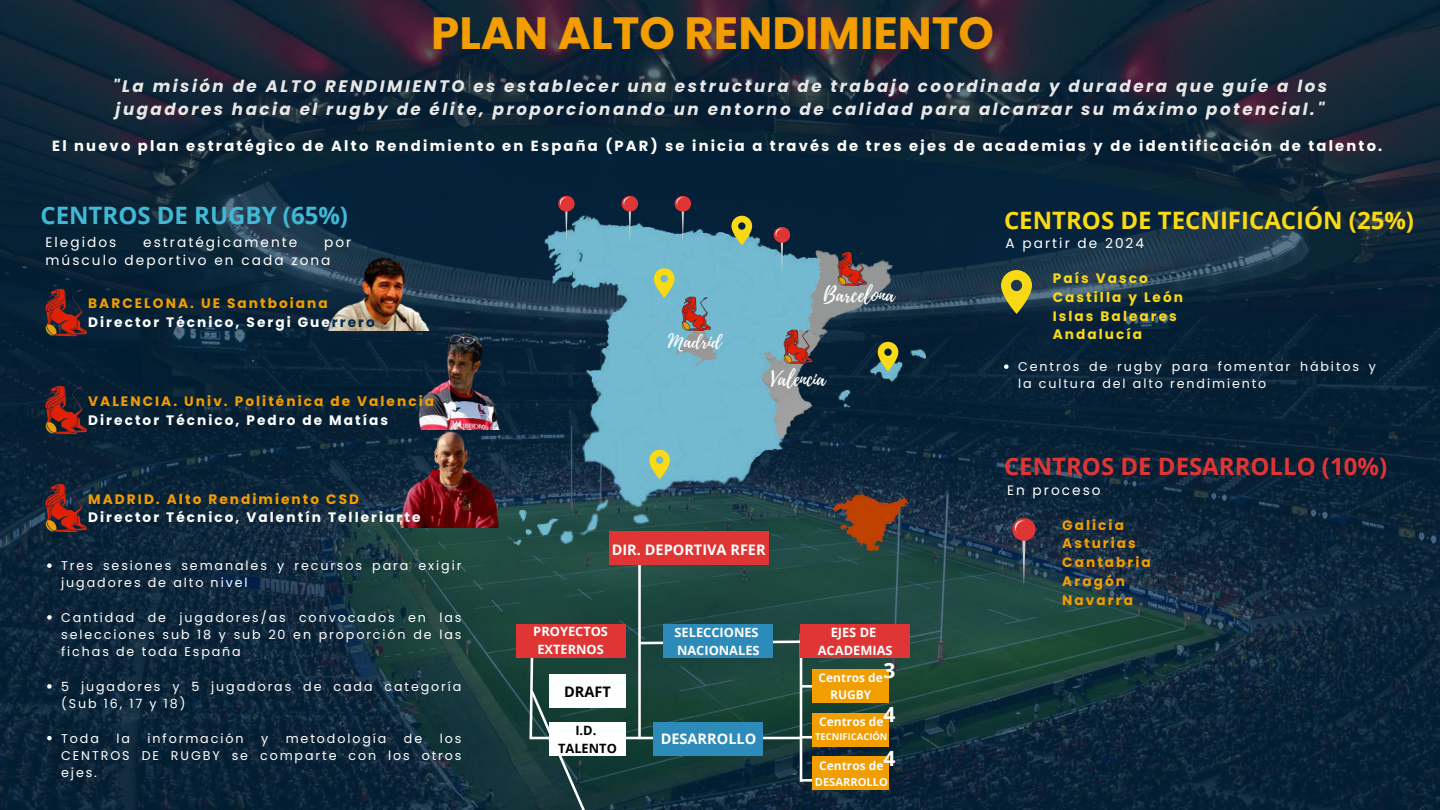
<style>
.page{position:relative;width:1440px;height:810px;background:#fff}
.page>*{position:absolute;margin:0;border:0;box-sizing:border-box;transform-origin:0 0}
.t1{font:700 45.2px "Poppins";color:#f29d00}
.t2{font:700 24px "Open Sans";color:#fad915}
.t3{font:700 24px "Open Sans";color:#df3535}
.t4{font:700 24px "Open Sans";color:#41b8d5}
.t5{font:700 20.9px "Open Sans";color:#fff}
.t6{font:19.9px "Playlist Script";color:#fff}
.t7{font:18.8px "Playlist Script";color:#fff}
.t8{font:italic 700 16.7px/23.2px "Poppins";letter-spacing:.15em;color:#e8e7e7}
.t9{font:700 14.7px "Poppins";letter-spacing:.15em;color:#fff}
.t10{font:700 14.5px "Open Sans";color:#fff}
.t11{font:700 14.5px "Open Sans";color:#000}
.t12{font:700 13.7px/18.8px "Poppins";letter-spacing:.15em;color:#fff}
.t13{font:700 13.7px/18.8px "Poppins";letter-spacing:.15em;color:#f29d00}
.t14{font:13.7px/18.8px "Poppins";letter-spacing:.15em;color:#fff}
.t15{font:700 13.7px/18.8px "Poppins";letter-spacing:.15em;color:#fad915}
.t16{font:700 12.8px/18px "Open Sans";color:#fff;text-align:center}
.t17{font:700 12.8px/18px "Open Sans";color:#000;text-align:center}
.t18{font:12.7px/17.2px "Poppins";letter-spacing:.15em;color:#fff}
.t19{font:700 12px/16.7px "Open Sans";color:#fff;text-align:center}
.t20{font:700 11.1px "Open Sans";color:#fff}
.t21{font:700 9.4px "Open Sans";color:#fff}
.s1{color:#f29d00}
.s2{color:#022d4c}
</style>
<div class="page">
<img style="left:0;top:0;width:1440px;height:810px">
<img style="left:454px;top:216px;width:532px;height:342px">
<img style="left:722px;top:316px;width:136px;height:136px">
<img style="left:781px;top:329px;width:33px;height:36px">
<svg style="left:558px;top:196px;width:17px;height:47px"></svg>
<svg style="left:622px;top:196px;width:16px;height:47px"></svg>
<svg style="left:675px;top:196px;width:16px;height:47px"></svg>
<svg style="left:774px;top:227px;width:16px;height:47px"></svg>
<svg style="left:731px;top:216px;width:21px;height:29px"></svg>
<svg style="left:654px;top:268px;width:21px;height:30px"></svg>
<svg style="left:878px;top:343px;width:20px;height:28px"></svg>
<svg style="left:649px;top:450px;width:21px;height:29px"></svg>
<img style="left:42px;top:286px;width:46px;height:52px">
<img style="left:42px;top:384px;width:46px;height:52px">
<img style="left:42px;top:482px;width:46px;height:51px">
<img style="left:1002px;top:271px;width:30px;height:43px">
<div style="left:516px;top:624px;width:110px;height:33px;background:#df3535"></div>
<hr style="left:638px;top:540px;width:3px;height:199px;background:#fff">
<div style="left:609px;top:532px;width:160px;height:33px;background:#df3535"></div>
<div style="left:663px;top:624px;width:110px;height:34px;background:#2d8bba"></div>
<svg style="left:528px;top:638px;width:384px;height:172px"></svg>
<div style="left:653px;top:723px;width:110px;height:33px;background:#2d8bba"></div>
<hr style="left:801px;top:685px;width:35px;height:3px;background:#fff">
<div style="left:813px;top:670px;width:76px;height:33px;background:#f29d00"></div>
<div style="left:800px;top:624px;width:109px;height:33px;background:#df3535"></div>
<hr style="left:800px;top:736px;width:35px;height:3px;background:#fff">
<div style="left:813px;top:713px;width:76px;height:33px;background:#f29d00"></div>
<hr style="left:800px;top:779px;width:35px;height:3px;background:#fff">
<div style="left:813px;top:756px;width:76px;height:33px;background:#f29d00"></div>
<img style="left:322px;top:255px;width:117px;height:76px">
<img style="left:418px;top:331px;width:83px;height:98px">
<img style="left:401px;top:429px;width:100px;height:98px">
<svg style="left:1012px;top:518px;width:24px;height:68px;background:#57414b"></svg>
<img style="left:830px;top:482px;width:80px;height:80px">
<img style="left:856px;top:508px;width:24px;height:16px">
<img style="left:668px;top:319px;width:54px;height:47px">
<img style="left:679px;top:296px;width:32px;height:36px">
<img style="left:785px;top:242px;width:130px;height:101px">
<img style="left:835px;top:251px;width:32px;height:36px">
<svg style="left:47px;top:563px;width:5px;height:5px"></svg>
<svg style="left:47px;top:615px;width:5px;height:5px"></svg>
<svg style="left:47px;top:684px;width:5px;height:5px"></svg>
<svg style="left:47px;top:736px;width:5px;height:4px"></svg>
<svg style="left:1004px;top:364px;width:5px;height:5px"></svg>
<h1 class="t1" style="left:431px;top:2px;width:564px">PLAN ALTO RENDIMIENTO</h1>
<h3 class="t8" style="left:113px;top:74px;width:1216px">"La misión de ALTO RENDIMIENTO es establecer una estructura de trabajo coordinada y duradera que guíe a los jugadores hacia el rugby de élite, proporcionando un entorno de calidad para alcanzar su máximo potencial."</h3>
<p class="t9" style="left:52px;top:136px;width:1332px">El nuevo plan estratégico de Alto Rendimiento en España (PAR) se inicia a través de tres ejes de academias y de identificación de talento.</p>
<h2 class="t4" style="left:40px;top:199px;width:309px">CENTROS DE RUGBY (65%)</h2>
<p class="t14" style="left:45px;top:232px;width:72px">Elegidos</p>
<p class="t14" style="left:143px;top:232px;width:156px">estratégicamente</p>
<p class="t14" style="left:45px;top:232px;width:307px;text-indent:279px">por músculo deportivo en cada zona</p>
<p class="t12" style="left:88px;top:294px;width:288px"><span class="s1">BARCELONA. UE Santboiana<br></span>Director Técnico, Sergi Gue<span class="s2">rrero</span></p>
<p class="t13" style="left:88px;top:392px;width:347px">VALENCIA. Univ. Politénica de Valencia</p>
<p class="t12" style="left:88px;top:410px;width:302px">Director Técnico, Pedro de Matías</p>
<p class="t13" style="left:88px;top:489px;width:272px">MADRID. Alto Rendimiento CSD</p>
<p class="t12" style="left:88px;top:508px;width:334px">Director Técnico, Valentín Telleriarte</p>
<p class="t18" style="left:61px;top:557px;width:402px">Tres sesiones semanales y recursos para exigir jugadores de alto nivel</p>
<p class="t18" style="left:61px;top:609px;width:402px;text-align:justify">Cantidad de jugadores/as convocados en las selecciones sub 18 y sub 20 en proporción de las fichas de toda España</p>
<p class="t18" style="left:61px;top:678px;width:402px">5 jugadores y 5 jugadoras de cada categoría (Sub 16, 17 y 18)</p>
<p class="t18" style="left:61px;top:730px;width:39px">Toda</p>
<p class="t18" style="left:117px;top:730px;width:15px">la</p>
<p class="t18" style="left:148px;top:730px;width:97px">información</p>
<p class="t18" style="left:261px;top:730px;width:9px">y</p>
<p class="t18" style="left:286px;top:730px;width:102px">metodología</p>
<p class="t18" style="left:404px;top:730px;width:20px">de</p>
<p class="t18" style="left:61px;top:730px;width:402px;text-align:justify;text-indent:379px">los CENTROS DE RUGBY se comparte con los otros ejes.</p>
<h3 class="t7" style="left:668px;top:328px;width:55px">Madrid</h3>
<h3 class="t6" style="left:823px;top:281px;width:73px">Barcelona</h3>
<h3 class="t6" style="left:771px;top:365px;width:56px">Valencia</h3>
<p class="t10" style="left:612px;top:539px;width:156px">DIR. DEPORTIVA RFER</p>
<p class="t16" style="left:533px;top:622px;width:76px">PROYECTOS<br>EXTERNOS</p>
<p class="t16" style="left:675px;top:623px;width:86px;text-align:left">SELECCIONES<br>NACIONALES</p>
<p class="t11" style="left:564px;top:681px;width:48px">DRAFT</p>
<p class="t10" style="left:661px;top:729px;width:97px">DESARROLLO</p>
<p class="t17" style="left:558px;top:721px;width:60px">I.D.<br>TALENTO</p>
<p class="t16" style="left:818px;top:623px;width:76px">EJES DE<br>ACADEMIAS</p>
<h3 class="t5" style="left:884px;top:655px;width:13px">3</h3>
<p class="t19" style="left:819px;top:669px;width:66px">Centros de<br>RUGBY</p>
<h3 class="t5" style="left:884px;top:699px;width:13px">4</h3>
<p class="t19" style="left:819px;top:713px;width:66px">Centros de</p>
<p class="t21" style="left:815px;top:730px;width:74px">TECNIFICACIÓN</p>
<h3 class="t5" style="left:884px;top:743px;width:13px">4</h3>
<p class="t19" style="left:819px;top:757px;width:66px">Centros de</p>
<p class="t20" style="left:815px;top:774px;width:75px">DESARROLLO</p>
<h2 class="t2" style="left:1004px;top:203px;width:412px">CENTROS DE TECNIFICACIÓN (25%)</h2>
<p class="t15" style="left:1053px;top:269px;width:132px">País Vasco<br>Castilla y León<br>Islas Baleares<br>Andalucía</p>
<p class="t14" style="left:1006px;top:234px;width:140px">A partir de 2024</p>
<p class="t18" style="left:1018px;top:358px;width:360px">Centros de rugby para fomentar hábitos y la cultura del alto rendimiento</p>
<h2 class="t3" style="left:1004px;top:449px;width:385px">CENTROS DE DESARROLLO (10%)</h2>
<p class="t14" style="left:1007px;top:480px;width:95px">En proceso</p>
<p class="t13" style="left:1062px;top:516px;width:90px">Galicia<br>Asturias<br>Cantabria<br>Aragón<br>Navarra</p>
</div>
